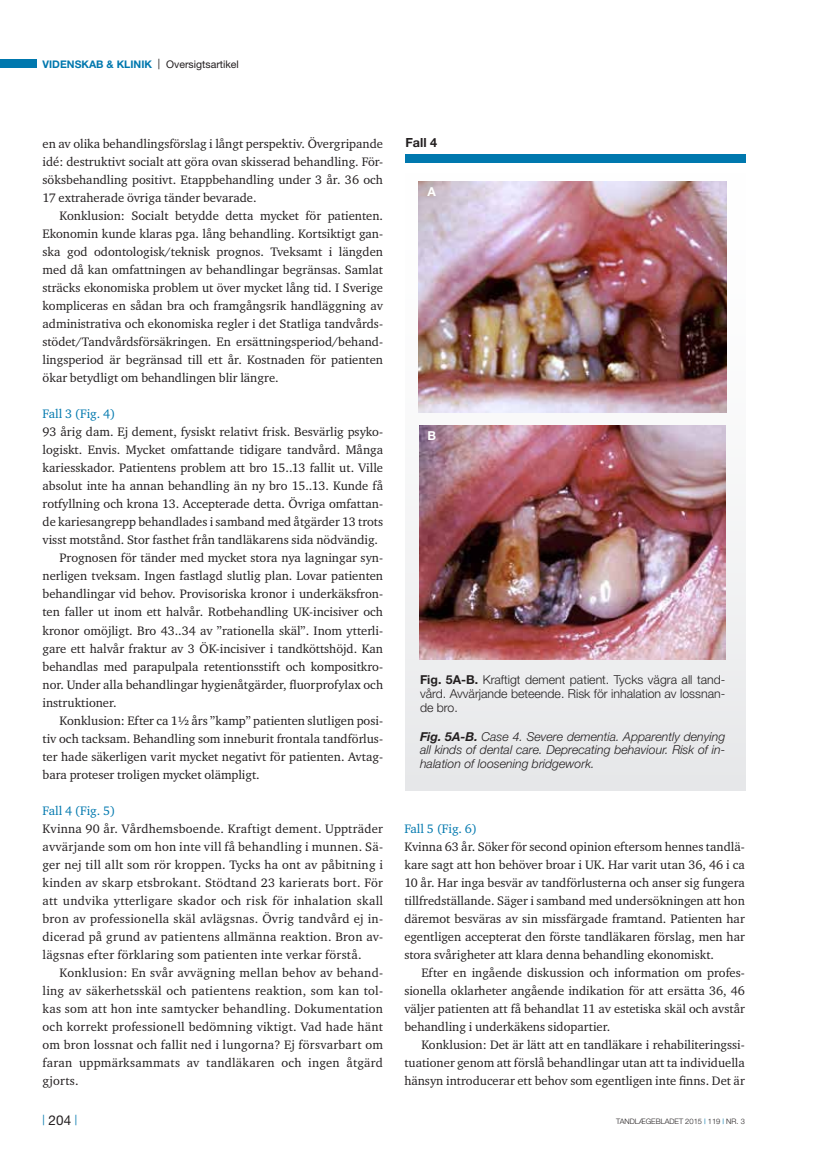
<style>
.page{position:relative;width:830px;height:1157px;background:#fff}
.page>*{position:absolute;margin:0;border:0;box-sizing:border-box;transform-origin:0 0}
.t1{font:13.5px "Helvetica Neue";color:#231f20}
.t2{font:12.6px/18px "Charter ITC";color:#231f20;text-align:justify}
.t3{font:12.6px "Charter ITC";color:#0078ae}
.t4{font:700 12.6px "Helvetica Neue";color:#231f20}
.t5{font:italic 300 12.3px/13.5px "Helvetica Neue";color:#231f20;text-align:justify}
.t6{font:300 12.3px/13.5px "Helvetica Neue";color:#231f20}
.t7{font:700 12.3px "Helvetica Neue";color:#fff}
.t8{font:700 10.5px "Helvetica Neue";color:#0078ae}
.t9{font:300 7.5px "Helvetica Neue";color:#231f20}
.s1{font-family:"Helvetica Neue LT Std";font-weight:400;color:#231f20}
.s2{font-weight:400;color:#231f20}
.s3{font-weight:700}
.s4{font-weight:400;color:#0078ae}
</style>
<div class="page">
<div style="left:0;top:60px;width:37px;height:8px;background:#0078ae"></div>
<div style="left:405px;top:163px;width:340px;height:627px;background:linear-gradient(to bottom,#fff,#e6e5e7)"></div>
<div style="left:405px;top:154px;width:340px;height:9px;background:#0078ae"></div>
<img style="left:418px;top:181px;width:308px;height:231px">
<img style="left:419px;top:425px;width:306px;height:234px">
<p class="t8" style="left:43px;top:58px;width:198px">VIDENSKAB &amp; KLINIK <span class="s1">|</span> <span class="s2">Oversigtsartikel</span></p>
<p class="t2" style="left:43px;top:135px;width:342px">en av olika behandlingsförslag i långt perspektiv. Övergripande idé: destruktivt socialt att göra ovan skisserad behandling. För&shy;söksbehandling positivt. Etappbehandling under 3 år. 36 och 17 extraherade övriga tänder bevarade.</p>
<p class="t2" style="left:43px;top:207px;width:342px;text-indent:17px">Konklusion: Socialt betydde detta mycket för patienten.<br>Ekonomin kunde klaras pga. lång behandling. Kortsiktigt gan&shy;ska god odontologisk/teknisk prognos. Tveksamt i längden med då kan omfattningen av behandlingar begränsas. Samlat sträcks ekonomiska problem ut över mycket lång tid. I Sverige kompliceras en sådan bra och framgångsrik handläggning av administrativa och ekonomiska regler i det Statliga tandvårds&shy;stödet/Tandvårdsförsäkringen. En ersättningsperiod/behand&shy;lingsperiod är begränsad till ett år. Kostnaden för patienten ökar betydligt om behandlingen blir längre.</p>
<p class="t3" style="left:43px;top:406px;width:74px">Fall 3 (Fig. 4)</p>
<p class="t2" style="left:43px;top:423px;width:342px">93 årig dam. Ej dement, fysiskt relativt frisk. Besvärlig psyko-</p>
<p class="t2" style="left:43px;top:441px;width:342px">logiskt. Envis. Mycket omfattande tidigare tandvård. Många</p>
<p class="t2" style="left:43px;top:459px;width:342px">kariesskador. Patientens problem att bro 15..13 fallit ut. Ville</p>
<p class="t2" style="left:43px;top:477px;width:342px">absolut inte ha annan behandling än ny bro 15..13. Kunde få</p>
<p class="t2" style="left:43px;top:495px;width:342px">rotfyllning och krona 13. Accepterade detta. Övriga omfattan-</p>
<p class="t2" style="left:43px;top:513px;width:342px">de kariesangrepp behandlades i samband med åtgärder 13 trots</p>
<p class="t2" style="left:43px;top:531px;width:337px">visst motstånd. Stor fasthet från tandläkarens sida nödvändig.</p>
<p class="t2" style="left:60px;top:549px;width:325px">Prognosen för tänder med mycket stora nya lagningar syn-</p>
<p class="t2" style="left:43px;top:567px;width:342px">nerligen tveksam. Ingen fastlagd slutlig plan. Lovar patienten</p>
<p class="t2" style="left:43px;top:585px;width:342px">behandlingar vid behov. Provisoriska kronor i underkäksfron-</p>
<p class="t2" style="left:43px;top:603px;width:342px">ten faller ut inom ett halvår. Rotbehandling UK-incisiver och</p>
<p class="t2" style="left:43px;top:621px;width:342px">kronor omöjligt. Bro 43..34 av ”rationella skäl”. Inom ytterli-</p>
<p class="t2" style="left:43px;top:639px;width:342px">gare ett halvår fraktur av 3 ÖK-incisiver i tandköttshöjd. Kan</p>
<p class="t2" style="left:43px;top:657px;width:342px">behandlas med parapulpala retentionsstift och kompositkro-</p>
<p class="t2" style="left:43px;top:675px;width:342px">nor. Under alla behandlingar hygienåtgärder, fluorprofylax och</p>
<p class="t2" style="left:43px;top:693px;width:76px">instruktioner.</p>
<p class="t2" style="left:60px;top:711px;width:325px">Konklusion: Efter ca 1½ års ”kamp” patienten slutligen posi-</p>
<p class="t2" style="left:43px;top:729px;width:342px">tiv och tacksam. Behandling som inneburit frontala tandförlus-</p>
<p class="t2" style="left:43px;top:747px;width:342px">ter hade säkerligen varit mycket negativt för patienten. Avtag-</p>
<p class="t2" style="left:43px;top:765px;width:219px">bara proteser troligen mycket olämpligt.</p>
<p class="t3" style="left:43px;top:802px;width:74px">Fall 4 (Fig. 5)</p>
<p class="t2" style="left:43px;top:819px;width:342px">Kvinna 90 år. Vårdhemsboende. Kraftigt dement. Uppträder avvärjande som om hon inte vill få behandling i munnen. Sä&shy;ger nej till allt som rör kroppen. Tycks ha ont av påbitning i kinden av skarp etsbrokant. Stödtand 23 karierats bort. För att undvika ytterligare skador och risk för inhalation skall bron av professionella skäl avlägsnas. Övrig tandvård ej in&shy;dicerad på grund av patientens allmänna reaktion. Bron av&shy;lägsnas efter förklaring som patienten inte verkar förstå.</p>
<p class="t2" style="left:43px;top:963px;width:342px;text-indent:17px">Konklusion: En svår avvägning mellan behov av behand&shy;ling av säkerhetsskäl och patientens reaktion, som kan tol&shy;kas som att hon inte samtycker behandling. Dokumentation och korrekt professionell bedömning viktigt. Vad hade hänt om bron lossnat och fallit ned i lungorna? Ej försvarbart om faran uppmärksammats av tandläkaren och ingen åtgärd gjorts.</p>
<p class="t4" style="left:405px;top:135px;width:33px">Fall 4</p>
<p class="t7" style="left:427px;top:184px;width:10px">A</p>
<p class="t7" style="left:427px;top:428px;width:10px">B</p>
<p class="t6" style="left:420px;top:672px;width:306px"><span class="s3">Fig. 5A-B.</span> Kraftigt dement patient. Tycks vägra all tand&shy;vård. Avvärjande beteende. Risk för inhalation av lossnan-</p>
<p class="t6" style="left:420px;top:701px;width:39px">de bro.</p>
<p class="t5" style="left:420px;top:729px;width:306px"><span class="s3">Fig. 5A-B.</span> Case 4. Severe dementia. Apparently denying all kinds of dental care. Deprecating behaviour. Risk of in&shy;halation of loosening bridgework.</p>
<p class="t3" style="left:404px;top:820px;width:74px">Fall 5 (Fig. 6)</p>
<p class="t2" style="left:404px;top:837px;width:342px">Kvinna 63 år. Söker för second opinion eftersom hennes tandlä&shy;kare sagt att hon behöver broar i UK. Har varit utan 36, 46 i ca 10 år. Har inga besvär av tandförlusterna och anser sig fungera tillfredställande. Säger i samband med undersökningen att hon däremot besväras av sin missfärgade framtand. Patienten har egentligen accepterat den förste tandläkaren förslag, men har stora svårigheter att klara denna behandling ekonomiskt.</p>
<p class="t2" style="left:404px;top:963px;width:342px;text-indent:17px">Efter en ingående diskussion och information om profes&shy;sionella oklarheter angående indikation för att ersätta 36, 46 väljer patienten att få behandlat 11 av estetiska skäl och avstår behandling i underkäkens sidopartier.</p>
<p class="t2" style="left:404px;top:1035px;width:342px;text-indent:17px">Konklusion: Det är lätt att en tandläkare i rehabiliteringssi&shy;tuationer genom att förslå behandlingar utan att ta individuella hänsyn introducerar ett behov som egentligen inte finns. Det är</p>
<p class="t1" style="left:43px;top:1112px;width:36px"><sup>|</sup> 204 <sup>|</sup></p>
<p class="t9" style="left:615px;top:1116px;width:130px">TANDLÆGEBLADET 2015 <span class="s4">|</span> 119 <span class="s4">|</span> NR. 3</p>
</div>
